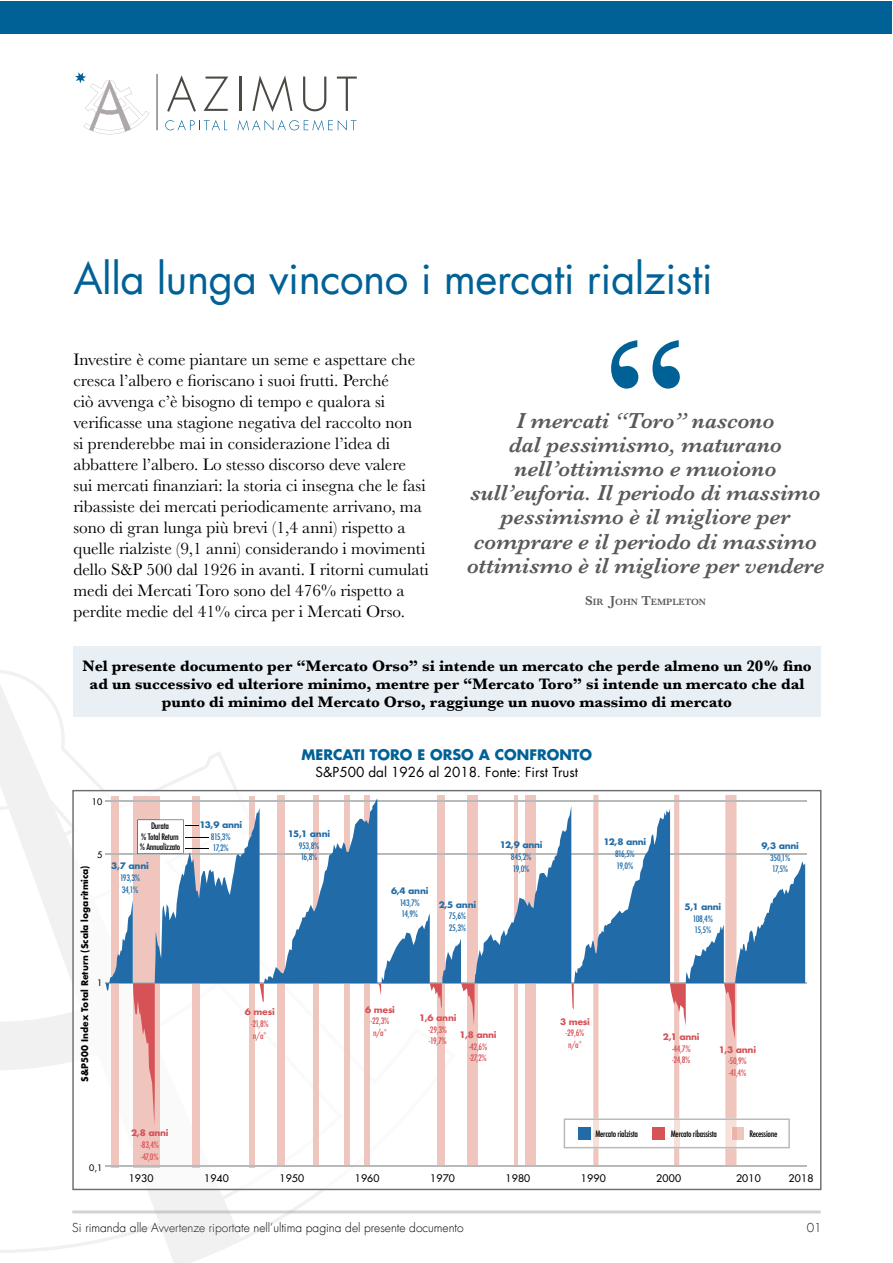
<style>
.page{position:relative;width:893px;height:1263px;background:#fff}
.page>*{position:absolute;margin:0;border:0;box-sizing:border-box;transform-origin:0 0}
.t1{font:42px "Futura LT";letter-spacing:-.01em;color:#006197}
.t2{font:italic 600 22.5px/24px "Baskerville";color:#58595b;text-align:center}
.t3{font:17.25px/21px "Baskerville";color:#000}
.t4{font:700 15.75px/18px "Baskerville";color:#000;text-align:center}
.t5{font:700 14.25px "Futura LT";color:#006197}
.t6{font:13.5px "Futura LT";color:#000}
.t7{font:300 12px "Futura LT";color:#000}
.t8{font:10.2px "Futura LT";letter-spacing:.02em;color:#000}
.t9{font:600 9.45px "Baskerville";color:#58595b}
.t10{font:700 9px "Futura";color:#000}
.t11{font:500 condensed 8.7px/11.7px "Futura";letter-spacing:-.07em;color:#216ca8}
.t12{font:500 condensed 8.7px/11.7px "Futura";letter-spacing:-.03em;color:#d65257}
.t13{font:500 condensed 8.7px/10.2px "Futura";letter-spacing:-.03em;color:#000;text-align:center}
.t14{font:700 8.7px "Futura";letter-spacing:-.03em;color:#216ca8}
.t15{font:700 8.7px "Futura";letter-spacing:-.03em;color:#d65257}
.t16{font:8.7px "Futura LT";color:#000}
.s1{font-size:13.5px}
</style>
<div class="page">
<hr style="left:72px;top:1210px;width:749px;height:3px;background:#d1d3d4">
<div style="left:1px;top:1px;width:891px;height:32px;background:#006197"></div>
<svg style="left:611px;top:340px;width:69px;height:49px"></svg>
<svg style="left:0;top:670px;width:455px;height:570px"></svg>
<svg style="left:0;top:671px;width:242px;height:592px"></svg>
<svg style="left:167px;top:75px;width:29px;height:37px"></svg>
<svg style="left:204px;top:77px;width:24px;height:34px"></svg>
<hr style="left:239px;top:77px;width:3px;height:34px;background:#4c4843">
<svg style="left:252px;top:75px;width:40px;height:37px"></svg>
<svg style="left:303px;top:77px;width:23px;height:34px"></svg>
<svg style="left:337px;top:77px;width:20px;height:34px"></svg>
<svg style="left:75px;top:72px;width:74px;height:62px"></svg>
<svg style="left:165px;top:120px;width:62px;height:10px"></svg>
<svg style="left:237px;top:120px;width:120px;height:11px"></svg>
<hr style="left:157px;top:74px;width:1px;height:56px;background:#4c4843">
<div style="left:73px;top:646px;width:748px;height:70px;background:#e9f0f5"></div>
<div style="left:73px;top:791px;width:748px;height:398px;background:#fff"></div>
<div style="left:525px;top:795px;width:10px;height:371px;background:#efc5bd"></div>
<div style="left:468px;top:795px;width:10px;height:371px;background:#efc5bd"></div>
<div style="left:438px;top:795px;width:7px;height:371px;background:#efc5bd"></div>
<div style="left:364px;top:795px;width:5px;height:371px;background:#efc5bd"></div>
<div style="left:344px;top:795px;width:5px;height:371px;background:#efc5bd"></div>
<div style="left:313px;top:795px;width:6px;height:371px;background:#efc5bd"></div>
<div style="left:249px;top:796px;width:6px;height:371px;background:#efc5bd"></div>
<div style="left:192px;top:796px;width:7px;height:371px;background:#efc5bd"></div>
<div style="left:112px;top:796px;width:7px;height:371px;background:#efc5bd"></div>
<div style="left:133px;top:796px;width:26px;height:371px;background:#efc5bd"></div>
<div style="left:278px;top:795px;width:7px;height:371px;background:#efc5bd"></div>
<hr style="left:515px;top:795px;width:3px;height:371px;background:#efc5bd">
<hr style="left:105px;top:1165px;width:701px;height:2px;background:#b8b9b9">
<hr style="left:105px;top:982px;width:701px;height:2px;background:#b8b9b9">
<hr style="left:105px;top:854px;width:701px;height:1px;background:#b8b9b9">
<hr style="left:105px;top:801px;width:701px;height:1px;background:#b8b9b9">
<svg style="left:106px;top:798px;width:699px;height:193px"></svg>
<hr style="left:155px;top:983px;width:105px;height:1px;background:#d65257">
<svg style="left:133px;top:984px;width:22px;height:140px"></svg>
<svg style="left:430px;top:984px;width:12px;height:24px"></svg>
<svg style="left:461px;top:984px;width:14px;height:41px"></svg>
<svg style="left:378px;top:984px;width:3px;height:11px"></svg>
<svg style="left:260px;top:984px;width:4px;height:18px"></svg>
<hr style="left:475px;top:983px;width:63px;height:1px;background:#d65257">
<hr style="left:381px;top:983px;width:49px;height:1px;background:#d65257">
<hr style="left:264px;top:983px;width:114px;height:1px;background:#d65257">
<svg style="left:538px;top:795px;width:252px;height:370px"></svg>
<div style="left:578px;top:1127px;width:13px;height:13px;background:#216ca8"></div>
<div style="left:652px;top:1127px;width:13px;height:13px;background:#d65257"></div>
<div style="left:736px;top:1127px;width:8px;height:13px;background:#efc5bd"></div>
<div style="left:731px;top:1127px;width:5px;height:13px;background:#ecb3aa"></div>
<svg style="left:138px;top:820px;width:70px;height:34px"></svg>
<h1 class="t1" style="left:73px;top:252px;width:641px">Alla lunga vincono i mercati rialzisti</h1>
<p class="t3" style="left:73px;top:349px;width:357px">Investire è come piantare un seme e aspettare che cresca l’albero e fioriscano i suoi frutti. Perché<br>ciò avvenga c’è bisogno di tempo e qualora si verificasse una stagione negativa del raccolto non<br>si prenderebbe mai in considerazione l’idea di abbattere l’albero. Lo stesso discorso deve valere sui mercati finanziari: la storia ci insegna che le fasi ribassiste dei mercati periodicamente arrivano, ma sono di gran lunga più brevi (1,4 anni) rispetto a quelle rialziste (9,1 anni) considerando i movimenti dello S&amp;P 500 dal 1926 in avanti. I ritorni cumulati medi dei Mercati Toro sono del 476% rispetto a perdite medie del 41% circa per i Mercati Orso.</p>
<p class="t4" style="left:82px;top:656px;width:731px">Nel presente documento per “Mercato Orso” si intende un mercato che perde almeno un 20% fino ad un successivo ed ulteriore minimo, mentre per “Mercato Toro” si intende un mercato che dal punto di minimo del Mercato Orso, raggiunge un nuovo massimo di mercato</p>
<h2 class="t2" style="left:467px;top:409px;width:359px">I mercati “Toro” nascono<br>dal pessimismo, maturano nell’ottimismo e muoiono sull’euforia. Il periodo di massimo pessimismo è il migliore per comprare e il periodo di massimo ottimismo è il migliore per vendere</h2>
<p class="t9" style="left:585px;top:596px;width:123px"><span class="s1">S</span>IR <span class="s1">J</span>OHN <span class="s1">T</span>EMPLETON</p>
<p class="t16" style="left:92px;top:796px;width:12px">10</p>
<p class="t16" style="left:97px;top:849px;width:7px">5</p>
<p class="t10" style="left:78px;top:1081px;width:218px;rotate:-90deg">S&amp;P500 Index Total Return (Scala logaritmica)</p>
<p class="t16" style="left:97px;top:977px;width:7px">1</p>
<p class="t13" style="left:140px;top:821px;width:42px">Durata<br>% Total Return % Annualizzato</p>
<p class="t14" style="left:111px;top:860px;width:39px">3,7 anni</p>
<p class="t11" style="left:120px;top:872px;width:22px">193,3%<br>34,1%</p>
<p class="t14" style="left:199px;top:819px;width:44px">13,9 anni</p>
<p class="t11" style="left:211px;top:831px;width:21px">815,3%<br>17,2%</p>
<p class="t5" style="left:302px;top:745px;width:292px">MERCATI TORO E ORSO A CONFRONTO</p>
<p class="t6" style="left:316px;top:763px;width:264px">S&amp;P500 dal 1926 al 2018. Fonte: First Trust</p>
<p class="t14" style="left:288px;top:827px;width:44px">15,1 anni</p>
<p class="t11" style="left:299px;top:840px;width:22px">953,8%<br>16,8%</p>
<p class="t14" style="left:391px;top:884px;width:39px">6,4 anni</p>
<p class="t11" style="left:400px;top:897px;width:22px">143,7%<br>14,9%</p>
<p class="t14" style="left:439px;top:898px;width:39px">2,5 anni</p>
<p class="t11" style="left:449px;top:910px;width:19px">75,6%<br>25,3%</p>
<p class="t14" style="left:500px;top:839px;width:44px">12,9 anni</p>
<p class="t11" style="left:511px;top:851px;width:22px">845,2%<br>19,0%</p>
<p class="t14" style="left:604px;top:836px;width:44px">12,8 anni</p>
<p class="t11" style="left:615px;top:848px;width:21px">816,5%<br>19,0%</p>
<p class="t14" style="left:684px;top:900px;width:38px">5,1 anni</p>
<p class="t11" style="left:693px;top:912px;width:22px">108,4%<br>15,5%</p>
<p class="t14" style="left:761px;top:839px;width:39px">9,3 anni</p>
<p class="t11" style="left:770px;top:852px;width:22px">350,1%<br>17,5%</p>
<p class="t15" style="left:245px;top:1006px;width:31px">6 mesi</p>
<p class="t12" style="left:251px;top:1018px;width:19px">-21,8% n/a*</p>
<p class="t15" style="left:365px;top:1003px;width:31px">6 mesi</p>
<p class="t12" style="left:371px;top:1015px;width:20px">-22,3% n/a*</p>
<p class="t15" style="left:419px;top:1011px;width:39px">1,6 anni</p>
<p class="t12" style="left:429px;top:1024px;width:20px">-29,3% -19,7%</p>
<p class="t15" style="left:459px;top:1028px;width:39px">1,8 anni</p>
<p class="t12" style="left:469px;top:1041px;width:20px">-42,6% -27,2%</p>
<p class="t15" style="left:560px;top:1015px;width:31px">3 mesi</p>
<p class="t12" style="left:566px;top:1027px;width:20px">-29,6% n/a*</p>
<p class="t15" style="left:663px;top:1030px;width:38px">2,1 anni</p>
<p class="t12" style="left:672px;top:1042px;width:20px">-44,7% -24,8%</p>
<p class="t15" style="left:719px;top:1043px;width:39px">1,3 anni</p>
<p class="t12" style="left:728px;top:1055px;width:20px">-50,9% -41,4%</p>
<p class="t16" style="left:89px;top:1162px;width:15px">0,1</p>
<p class="t15" style="left:131px;top:1127px;width:39px">2,8 anni</p>
<p class="t12" style="left:141px;top:1139px;width:20px">-83,4% -47,0%</p>
<p class="t13" style="left:595px;top:1128px;width:44px">Mercato rialzista</p>
<p class="t13" style="left:671px;top:1128px;width:48px">Mercato ribassista</p>
<p class="t13" style="left:749px;top:1128px;width:29px">Recessione</p>
<p class="t8" style="left:129px;top:1172px;width:26px">1930</p>
<p class="t8" style="left:204px;top:1172px;width:26px">1940</p>
<p class="t8" style="left:279px;top:1172px;width:26px">1950</p>
<p class="t8" style="left:355px;top:1172px;width:26px">1960</p>
<p class="t8" style="left:430px;top:1172px;width:26px">1970</p>
<p class="t8" style="left:505px;top:1172px;width:26px">1980</p>
<p class="t8" style="left:581px;top:1172px;width:26px">1990</p>
<p class="t8" style="left:656px;top:1172px;width:26px">2000</p>
<p class="t8" style="left:736px;top:1172px;width:26px">2010</p>
<p class="t8" style="left:788px;top:1172px;width:26px">2018</p>
<p class="t7" style="left:72px;top:1220px;width:393px">Si rimanda alle Avvertenze riportate nell’ultima pagina del presente documento</p>
<p class="t7" style="left:807px;top:1220px;width:16px">01</p>
</div>
